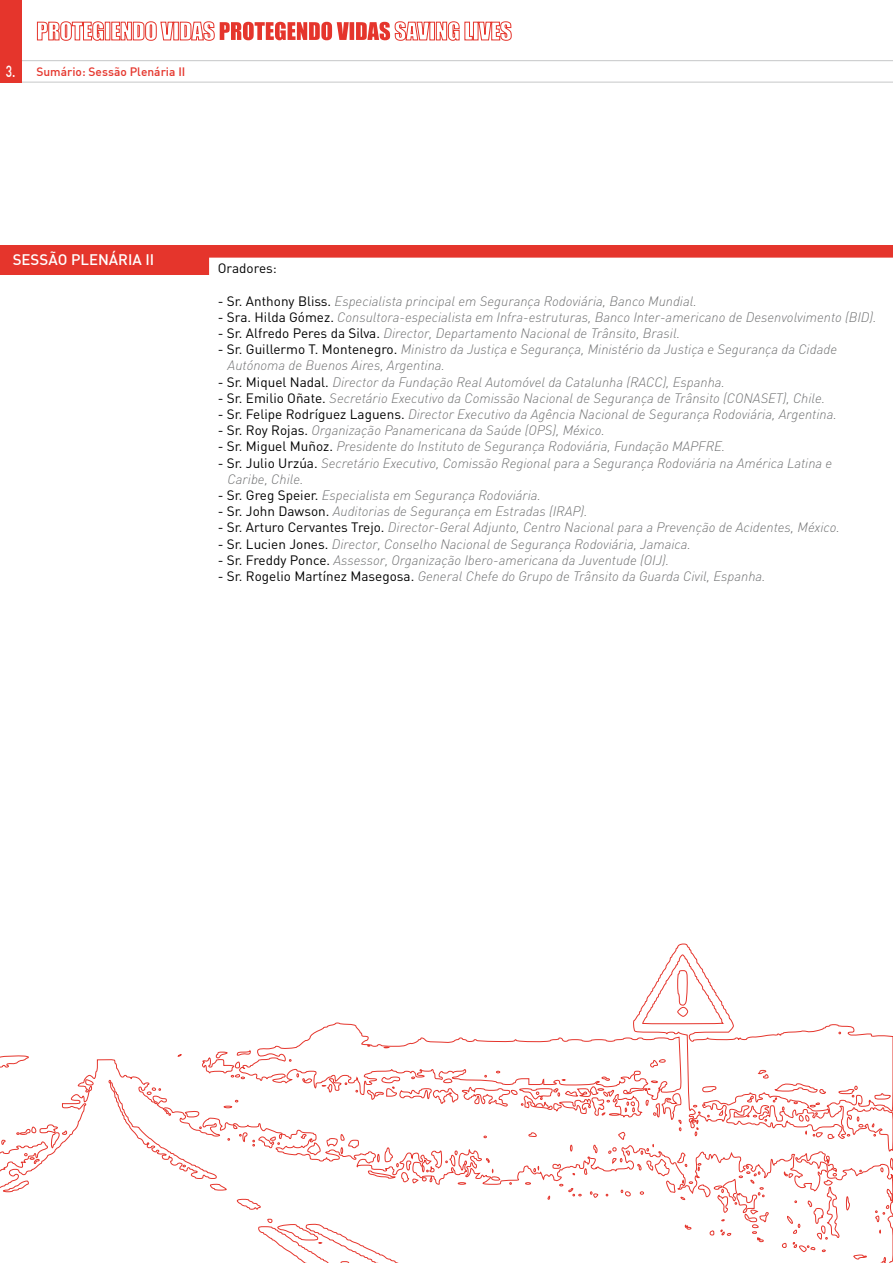
<style>
.page{position:relative;width:893px;height:1263px;background:#fff}
.page>*{position:absolute;margin:0;border:0;box-sizing:border-box;transform-origin:0 0}
.t1{font:500 15px "DIN";color:#fff}
.t2{font:italic 300 13.5px/16.2px "DIN";color:#707172}
.t3{font:13.5px "DIN";color:#000}
.t4{font:500 12px "DIN";color:#e5352c}
.s1{font-size:15.9px;color:#fff}
.s2{font-weight:400;font-style:normal;color:#000}
</style>
<div class="page">
<hr style="left:0;top:60px;width:893px;height:1px;background:#c6c7c8">
<hr style="left:0;top:82px;width:893px;height:1px;background:#c6c7c8">
<div style="left:0;top:0;width:22px;height:82px;background:#e5352c"></div>
<svg style="left:37px;top:21px;width:475px;height:20px"></svg>
<svg style="left:663px;top:943px;width:230px;height:116px"></svg>
<svg style="left:0;top:1055px;width:29px;height:4px"></svg>
<svg style="left:0;top:1059px;width:893px;height:204px"></svg>
<svg style="left:147px;top:1087px;width:14px;height:8px"></svg>
<svg style="left:747px;top:1095px;width:7px;height:8px"></svg>
<svg style="left:794px;top:1101px;width:4px;height:3px"></svg>
<svg style="left:773px;top:1097px;width:11px;height:14px"></svg>
<svg style="left:813px;top:1132px;width:23px;height:7px"></svg>
<svg style="left:0;top:1124px;width:67px;height:51px"></svg>
<svg style="left:846px;top:1106px;width:47px;height:66px"></svg>
<svg style="left:833px;top:1173px;width:4px;height:3px"></svg>
<svg style="left:177px;top:970px;width:522px;height:214px"></svg>
<div style="left:0;top:245px;width:893px;height:29px;background:#e5352c"></div>
<div style="left:209px;top:258px;width:684px;height:17px;background:#fff"></div>
<p class="t4" style="left:6px;top:64px;width:181px"><span class="s1">3.</span> Sumário: Sessão Plenária II</p>
<p class="t1" style="left:13px;top:250px;width:143px">SESSÃO PLENÁRIA II</p>
<p class="t3" style="left:218px;top:260px;width:61px">Oradores:</p>
<p class="t2" style="left:218px;top:292px;width:481px"><span class="s2">- Sr. Anthony Bliss.</span> Especialista principal em Segurança Rodoviária, Banco Mundial.</p>
<p class="t2" style="left:218px;top:309px;width:660px"><span class="s2">- Sra. Hilda Gómez.</span> Consultora-especialista em Infra-estruturas, Banco Inter-americano de Desenvolvimento (BID).</p>
<p class="t2" style="left:218px;top:325px;width:464px"><span class="s2">- Sr. Alfredo Peres da Silva.</span> Director, Departamento Nacional de Trânsito, Brasil.</p>
<p class="t2" style="left:228px;top:341px;width:611px;text-indent:-10px"><span class="s2">- Sr. Guillermo T. Montenegro.</span> Ministro da Justiça e Segurança, Ministério da Justiça e Segurança da Cidade<br>Autónoma de Buenos Aires, Argentina.</p>
<p class="t2" style="left:218px;top:373px;width:509px"><span class="s2">- Sr. Miquel Nadal.</span> Director da Fundação Real Automóvel da Catalunha (RACC), Espanha.</p>
<p class="t2" style="left:218px;top:390px;width:609px"><span class="s2">- Sr. Emilio Oñate.</span> Secretário Executivo da Comissão Nacional de Segurança de Trânsito (CONASET), Chile.</p>
<p class="t2" style="left:218px;top:406px;width:620px"><span class="s2">- Sr. Felipe Rodríguez Laguens.</span> Director Executivo da Agência Nacional de Segurança Rodoviária, Argentina.</p>
<p class="t2" style="left:218px;top:422px;width:389px"><span class="s2">- Sr. Roy Rojas.</span> Organização Panamericana da Saúde (OPS), México.</p>
<p class="t2" style="left:218px;top:438px;width:509px"><span class="s2">- Sr. Miguel Muñoz.</span> Presidente do Instituto de Segurança Rodoviária, Fundação MAPFRE.</p>
<p class="t2" style="left:228px;top:454px;width:606px;text-indent:-10px"><span class="s2">- Sr. Julio Urzúa.</span> Secretário Executivo, Comissão Regional para a Segurança Rodoviária na América Latina e<br>Caribe, Chile.</p>
<p class="t2" style="left:218px;top:487px;width:325px"><span class="s2">- Sr. Greg Speier.</span> Especialista em Segurança Rodoviária.</p>
<p class="t2" style="left:218px;top:503px;width:371px"><span class="s2">- Sr. John Dawson.</span> Auditorias de Segurança em Estradas (IRAP).</p>
<p class="t2" style="left:218px;top:519px;width:623px"><span class="s2">- Sr. Arturo Cervantes Trejo.</span> Director-Geral Adjunto, Centro Nacional para a Prevenção de Acidentes, México.</p>
<p class="t2" style="left:218px;top:535px;width:474px"><span class="s2">- Sr. Lucien Jones.</span> Director, Conselho Nacional de Segurança Rodoviária, Jamaica.</p>
<p class="t2" style="left:218px;top:552px;width:453px"><span class="s2">- Sr. Freddy Ponce.</span> Assessor, Organização Ibero-americana da Juventude (OIJ).</p>
<p class="t2" style="left:218px;top:568px;width:549px"><span class="s2">- Sr. Rogelio Martínez Masegosa.</span> General Chefe do Grupo de Trânsito da Guarda Civil, Espanha.</p>
</div>
